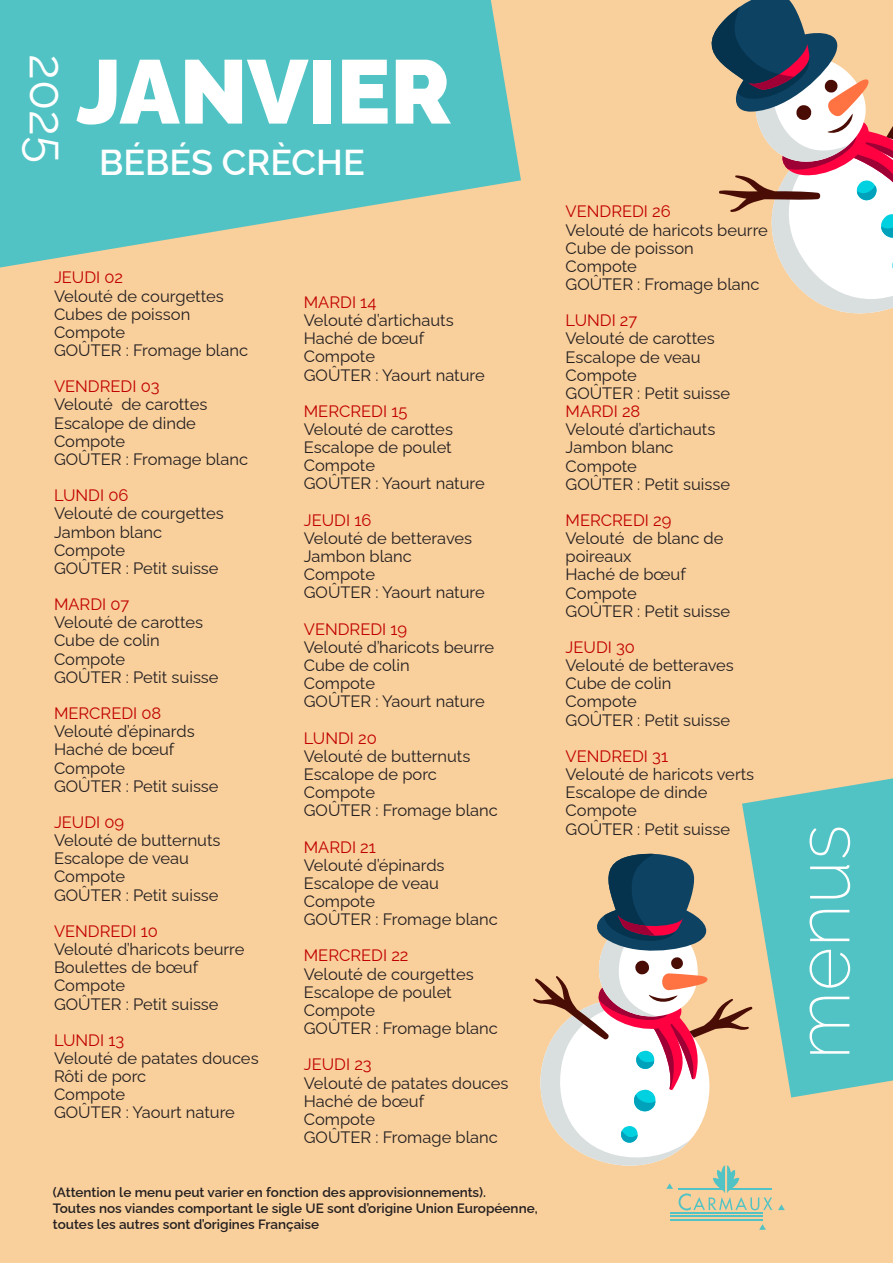
<style>
.page{position:relative;width:893px;height:1263px;background:#f9cf9c}
.page>*{position:absolute;margin:0;border:0;box-sizing:border-box;transform-origin:0 0}
.t1{font:900 90px "Raleway";color:#fff}
.t2{font:200 75.6px "Raleway";color:#fff}
.t3{font:49.5px "Raleway";color:#fff}
.t4{font:600 36px "Raleway";color:#fff}
.t5{font:16.5px/18.1px "Raleway";color:#231f20}
.t6{font:16.5px "Raleway";color:#c00000}
.t7{font:600 13.5px/16.2px "Raleway";color:#231f20}
.s1{color:#c00000}
</style>
<div class="page">
<svg style="left:0;top:0;width:521px;height:268px;background:#70c5bc"></svg>
<hr style="left:670px;top:1212px;width:92px;height:2px;background:#52c3c4">
<hr style="left:670px;top:1215px;width:92px;height:2px;background:#52c3c4">
<hr style="left:670px;top:1219px;width:92px;height:2px;background:#52c3c4">
<svg style="left:759px;top:1224px;width:7px;height:6px"></svg>
<svg style="left:778px;top:1204px;width:7px;height:6px"></svg>
<svg style="left:742px;top:778px;width:151px;height:319px;background:#62c4c0"></svg>
<svg style="left:533px;top:853px;width:239px;height:357px"></svg>
<svg style="left:706px;top:0;width:187px;height:330px"></svg>
<p class="t3" style="left:87px;top:54px;width:110px;rotate:90deg">2025</p>
<p class="t1" style="left:76px;top:20px;width:376px">JANVIER</p>
<p class="t4" style="left:99px;top:134px;width:267px">BÉBÉS CRÈCHE</p>
<p class="t5" style="left:54px;top:267px;width:196px"><span class="s1">JEUDI 02<br></span>Velouté de courgettes<br>Cubes de poisson<br>Compote<br>GOÛTER : Fromage blanc</p>
<p class="t5" style="left:54px;top:376px;width:196px"><span class="s1">VENDREDI 03<br></span>Velouté de carottes<br>Escalope de dinde<br>Compote<br>GOÛTER : Fromage blanc</p>
<p class="t5" style="left:54px;top:484px;width:171px"><span class="s1">LUNDI 06<br></span>Velouté de courgettes</p>
<p class="t5" style="left:54px;top:521px;width:110px">Jambon blanc</p>
<p class="t5" style="left:54px;top:539px;width:166px">Compote<br>GOÛTER : Petit suisse</p>
<p class="t6" style="left:54px;top:591px;width:77px">MARDI 07</p>
<p class="t5" style="left:54px;top:612px;width:151px">Velouté de carottes</p>
<p class="t5" style="left:54px;top:630px;width:107px">Cube de colin</p>
<p class="t5" style="left:54px;top:648px;width:166px">Compote<br>GOÛTER : Petit suisse</p>
<p class="t6" style="left:54px;top:700px;width:109px">MERCREDI 08</p>
<p class="t5" style="left:54px;top:720px;width:142px">Velouté d’épinards</p>
<p class="t5" style="left:54px;top:739px;width:122px">Haché de bœuf</p>
<p class="t5" style="left:54px;top:757px;width:73px">Compote</p>
<p class="t5" style="left:54px;top:775px;width:166px">GOÛTER : Petit suisse</p>
<p class="t6" style="left:54px;top:809px;width:72px">JEUDI 09</p>
<p class="t5" style="left:54px;top:829px;width:168px">Velouté de butternuts</p>
<p class="t5" style="left:54px;top:847px;width:137px">Escalope de veau</p>
<p class="t5" style="left:54px;top:866px;width:73px">Compote</p>
<p class="t5" style="left:54px;top:884px;width:166px">GOÛTER : Petit suisse</p>
<p class="t6" style="left:54px;top:918px;width:105px">VENDREDI 10</p>
<p class="t5" style="left:54px;top:938px;width:192px">Velouté d’haricots beurre</p>
<p class="t5" style="left:54px;top:956px;width:146px">Boulettes de bœuf</p>
<p class="t5" style="left:54px;top:975px;width:73px">Compote</p>
<p class="t5" style="left:54px;top:993px;width:166px">GOÛTER : Petit suisse</p>
<p class="t6" style="left:54px;top:1027px;width:72px">LUNDI 13</p>
<p class="t5" style="left:54px;top:1047px;width:206px">Velouté de patates douces</p>
<p class="t5" style="left:54px;top:1065px;width:94px">Rôti de porc</p>
<p class="t5" style="left:54px;top:1083px;width:73px">Compote</p>
<p class="t5" style="left:54px;top:1102px;width:182px">GOÛTER : Yaourt nature</p>
<p class="t6" style="left:304px;top:289px;width:74px">MARDI 14</p>
<p class="t5" style="left:304px;top:309px;width:151px">Velouté d’artichauts</p>
<p class="t5" style="left:304px;top:327px;width:122px">Haché de bœuf</p>
<p class="t5" style="left:304px;top:346px;width:73px">Compote</p>
<p class="t5" style="left:304px;top:364px;width:182px">GOÛTER : Yaourt nature</p>
<p class="t6" style="left:304px;top:398px;width:105px">MERCREDI 15</p>
<p class="t5" style="left:304px;top:418px;width:151px">Velouté de carottes</p>
<p class="t5" style="left:304px;top:436px;width:149px">Escalope de poulet</p>
<p class="t5" style="left:304px;top:455px;width:73px">Compote</p>
<p class="t5" style="left:304px;top:473px;width:182px">GOÛTER : Yaourt nature</p>
<p class="t6" style="left:304px;top:507px;width:69px">JEUDI 16</p>
<p class="t5" style="left:304px;top:527px;width:170px">Velouté de betteraves</p>
<p class="t5" style="left:304px;top:545px;width:110px">Jambon blanc</p>
<p class="t5" style="left:304px;top:563px;width:73px">Compote</p>
<p class="t5" style="left:304px;top:582px;width:182px">GOÛTER : Yaourt nature</p>
<p class="t6" style="left:304px;top:616px;width:105px">VENDREDI 19</p>
<p class="t5" style="left:304px;top:636px;width:192px">Velouté d’haricots beurre</p>
<p class="t5" style="left:304px;top:654px;width:107px">Cube de colin</p>
<p class="t5" style="left:304px;top:672px;width:73px">Compote</p>
<p class="t5" style="left:304px;top:690px;width:182px">GOÛTER : Yaourt nature</p>
<p class="t6" style="left:304px;top:725px;width:75px">LUNDI 20</p>
<p class="t5" style="left:304px;top:745px;width:168px">Velouté de butternuts</p>
<p class="t5" style="left:304px;top:763px;width:135px">Escalope de porc</p>
<p class="t5" style="left:304px;top:781px;width:73px">Compote</p>
<p class="t5" style="left:304px;top:799px;width:196px">GOÛTER : Fromage blanc</p>
<p class="t6" style="left:304px;top:833px;width:74px">MARDI 21</p>
<p class="t5" style="left:304px;top:854px;width:142px">Velouté d’épinards</p>
<p class="t5" style="left:304px;top:872px;width:137px">Escalope de veau</p>
<p class="t5" style="left:304px;top:890px;width:73px">Compote</p>
<p class="t5" style="left:304px;top:908px;width:196px">GOÛTER : Fromage blanc</p>
<p class="t6" style="left:304px;top:942px;width:106px">MERCREDI 22</p>
<p class="t5" style="left:304px;top:963px;width:171px">Velouté de courgettes</p>
<p class="t5" style="left:304px;top:981px;width:149px">Escalope de poulet</p>
<p class="t5" style="left:304px;top:999px;width:73px">Compote</p>
<p class="t5" style="left:304px;top:1017px;width:196px">GOÛTER : Fromage blanc</p>
<p class="t6" style="left:304px;top:1051px;width:69px">JEUDI 23</p>
<p class="t5" style="left:304px;top:1072px;width:206px">Velouté de patates douces</p>
<p class="t5" style="left:304px;top:1090px;width:122px">Haché de bœuf</p>
<p class="t5" style="left:304px;top:1108px;width:73px">Compote</p>
<p class="t5" style="left:304px;top:1126px;width:196px">GOÛTER : Fromage blanc</p>
<p class="t7" style="left:53px;top:1182px;width:435px">(Attention le menu peut varier en fonction des approvisionnements).</p>
<p class="t7" style="left:53px;top:1199px;width:486px">Toutes nos viandes comportant le sigle UE sont d’origine Union Européenne, toutes les autres sont d’origines Française</p>
<p class="t6" style="left:566px;top:198px;width:107px">VENDREDI 26</p>
<p class="t5" style="left:566px;top:219px;width:204px">Velouté de haricots beurre</p>
<p class="t5" style="left:566px;top:237px;width:130px">Cube de poisson</p>
<p class="t5" style="left:566px;top:255px;width:73px">Compote</p>
<p class="t5" style="left:566px;top:273px;width:196px">GOÛTER : Fromage blanc</p>
<p class="t6" style="left:566px;top:307px;width:73px">LUNDI 27</p>
<p class="t5" style="left:566px;top:328px;width:151px">Velouté de carottes</p>
<p class="t5" style="left:566px;top:346px;width:137px">Escalope de veau</p>
<p class="t5" style="left:566px;top:364px;width:73px">Compote</p>
<p class="t5" style="left:566px;top:382px;width:166px">GOÛTER : Petit suisse</p>
<p class="t6" style="left:566px;top:398px;width:76px">MARDI 28</p>
<p class="t5" style="left:566px;top:418px;width:151px">Velouté d’artichauts</p>
<p class="t5" style="left:566px;top:437px;width:110px">Jambon blanc</p>
<p class="t5" style="left:566px;top:455px;width:73px">Compote</p>
<p class="t5" style="left:566px;top:473px;width:166px">GOÛTER : Petit suisse</p>
<p class="t6" style="left:566px;top:507px;width:107px">MERCREDI 29</p>
<p class="t5" style="left:566px;top:527px;width:160px">Velouté de blanc de poireaux</p>
<p class="t5" style="left:566px;top:564px;width:122px">Haché de bœuf</p>
<p class="t5" style="left:566px;top:582px;width:73px">Compote</p>
<p class="t5" style="left:566px;top:600px;width:166px">GOÛTER : Petit suisse</p>
<p class="t6" style="left:566px;top:634px;width:71px">JEUDI 30</p>
<p class="t5" style="left:566px;top:654px;width:170px">Velouté de betteraves</p>
<p class="t5" style="left:566px;top:673px;width:107px">Cube de colin</p>
<p class="t5" style="left:566px;top:691px;width:73px">Compote</p>
<p class="t5" style="left:566px;top:709px;width:166px">GOÛTER : Petit suisse</p>
<p class="t6" style="left:566px;top:743px;width:104px">VENDREDI 31</p>
<p class="t5" style="left:566px;top:763px;width:190px">Velouté de haricots verts</p>
<p class="t5" style="left:566px;top:781px;width:143px">Escalope de dinde</p>
<p class="t5" style="left:566px;top:800px;width:73px">Compote</p>
<p class="t5" style="left:566px;top:818px;width:166px">GOÛTER : Petit suisse</p>
<p class="t2" style="left:762px;top:1060px;width:237px;rotate:-90deg">menus</p>
</div>
